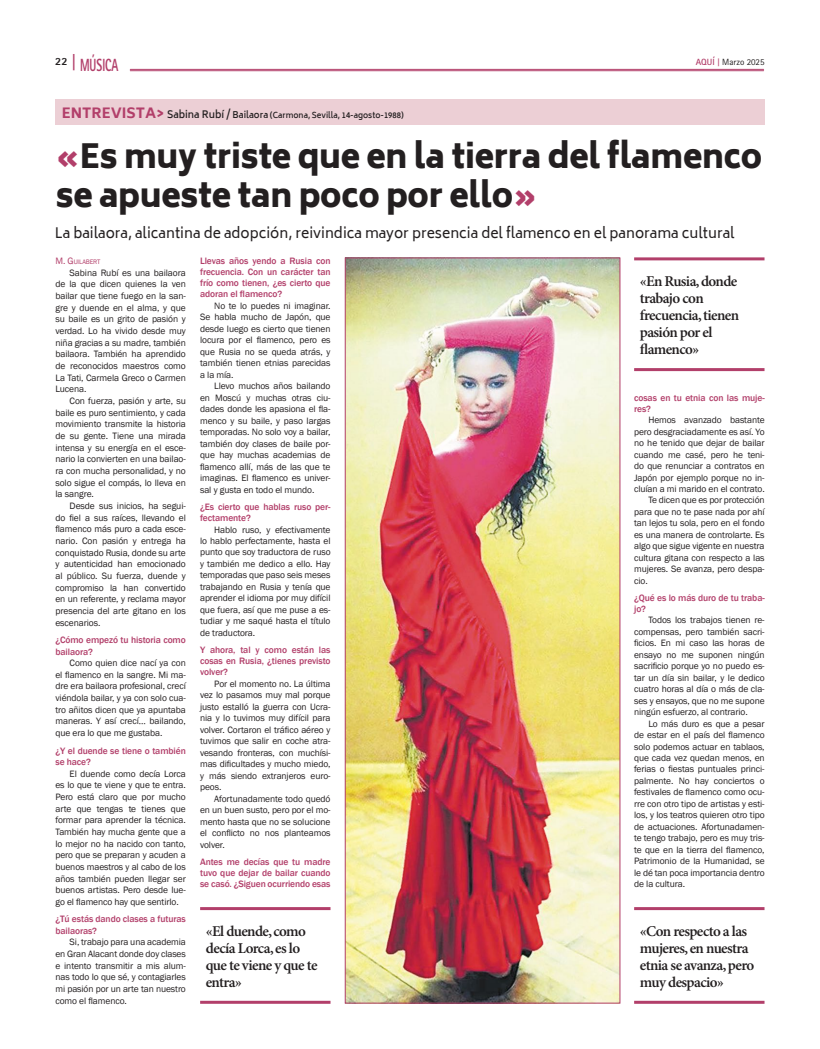
<style>
.page{position:relative;width:820px;height:1049px;background:#fff}
.page>*{position:absolute;margin:0;border:0;box-sizing:border-box;transform-origin:0 0}
.t1{font:900 33px/39.6px "Biryani";letter-spacing:-.01em;color:#231f20;scale:.96 1}
.t2{font:800 17.6px "Rotis Sans Serif Std";color:#b23f6a;scale:.64 1}
.t3{font:600 15px/17px "Minion Pro";letter-spacing:-.04em;color:#231f20}
.t4{font:14px "Biryani";color:#231f20}
.t5{font:800 11px "Rotis Sans Serif Std";color:#231f20}
.t6{font:9.5px/11.5px "Franklin Gothic";letter-spacing:-.01em;color:#231f20;text-align:justify}
.t7{font:500 9.5px/11.1px "Franklin Gothic";letter-spacing:-.01em;color:#b23f6a}
.t8{font:9px "Rotis Sans Serif Std";color:#231f20}
.t9{font:600 8px "Biryani";color:#231f20}
.t10{font:6.7px "Franklin Gothic";letter-spacing:-.015em;color:#b23f6a}
.s1{font-size:18.2px}
.s2{font-weight:700;color:#b23f6a}
.s3{font-family:"Rotis Serif Std";font-weight:700;color:#b23f6a}
.s4{font-weight:800;font-size:14px;color:#b23f6a}
.s5{font-size:10px}
.s6{font-size:9px}
.s7{color:#b23f6a}
.s8{font-size:9.5px}
</style>
<div class="page">
<img style="left:346px;top:259px;width:272px;height:742px">
<hr style="left:130px;top:69px;width:633px;height:1px;background:#b23f6a">
<hr style="left:130px;top:71px;width:633px;height:1px;background:#b23f6a">
<hr style="left:200px;top:907px;width:130px;height:3px;background:#b23f6a">
<hr style="left:200px;top:1001px;width:130px;height:3px;background:#b23f6a">
<hr style="left:634px;top:257px;width:130px;height:3px;background:#b23f6a">
<hr style="left:634px;top:368px;width:130px;height:3px;background:#b23f6a">
<hr style="left:634px;top:907px;width:130px;height:3px;background:#b23f6a">
<hr style="left:634px;top:1001px;width:130px;height:3px;background:#b23f6a">
<div style="left:55px;top:99px;width:709px;height:26px;background:#eccfd5"></div>
<h2 class="t2" style="left:72px;top:54px;width:74px"><span class="s1">|</span> MÚSICA</h2>
<p class="t5" style="left:55px;top:54px;width:14px">22</p>
<p class="t8" style="left:695px;top:57px;width:70px"><span class="s2">AQUÍ</span> <span class="s3">|</span> Marzo 2025</p>
<p class="t9" style="left:62px;top:110px;width:343px"><span class="s4">ENTREVISTA&gt;</span> <span class="s5">Sabina Rubí /</span> <span class="s6">Bailaora</span> (Carmona, Sevilla, 14-agosto-1988)</p>
<h1 class="t1" style="left:56px;top:137px;width:737px"><span class="s7">«</span>Es muy triste que en la tierra del flamenco se apueste tan poco por ello<span class="s7">»</span></h1>
<h3 class="t4" style="left:55px;top:225px;width:681px">La bailaora, alicantina de adopción, reivindica mayor presencia del flamenco en el panorama cultural</h3>
<p class="t10" style="left:55px;top:258px;width:46px"><span class="s8">M. G</span>UILABERT</p>
<p class="t6" style="left:55px;top:267px;width:132px;text-indent:14px">Sabina Rubí es una bailaora de la que dicen quienes la ven bailar que tiene fuego en la san&shy;gre y duende en el alma, y que su baile es un grito de pasión y verdad. Lo ha vivido desde muy niña gracias a su madre, también bailaora. También ha aprendido de reconocidos maestros como La Tati, Carmela Greco o Carmen Lucena.</p>
<p class="t6" style="left:55px;top:395px;width:132px;text-indent:14px">Con fuerza, pasión y arte, su baile es puro sentimiento, y cada movimiento transmite la historia de su gente. Tiene una mirada intensa y su energía en el esce&shy;nario la convierten en una bailao&shy;ra con mucha personalidad, y no solo sigue el compás, lo lleva en la sangre.</p>
<p class="t6" style="left:55px;top:500px;width:132px;text-indent:14px">Desde sus inicios, ha segui&shy;do fiel a sus raíces, llevando el flamenco más puro a cada esce&shy;nario. Con pasión y entrega ha conquistado Rusia, donde su arte y autenticidad han emocionado al público. Su fuerza, duende y compromiso la han convertido en un referente, y reclama mayor presencia del arte gitano en los escenarios.</p>
<p class="t7" style="left:55px;top:634px;width:132px">¿Cómo empezó tu historia como bailaora?</p>
<p class="t6" style="left:55px;top:657px;width:132px;text-indent:14px">Como quien dice nací ya con el flamenco en la sangre. Mi ma&shy;dre era bailaora profesional, crecí viéndola bailar, y ya con solo cua&shy;tro añitos dicen que ya apuntaba maneras. Y así crecí… bailando, que era lo que me gustaba.</p>
<p class="t7" style="left:55px;top:745px;width:132px">¿Y el duende se tiene o también se hace?</p>
<p class="t6" style="left:55px;top:768px;width:132px;text-indent:14px">El duende como decía Lorca es lo que te viene y que te entra.<br>Pero está claro que por mucho arte que tengas te tienes que formar para aprender la técnica.<br>También hay mucha gente que a lo mejor no ha nacido con tanto, pero que se preparan y acuden a buenos maestros y al cabo de los años también pueden llegar ser buenos artistas. Pero desde lue&shy;go el flamenco hay que sentirlo.</p>
<p class="t7" style="left:55px;top:914px;width:132px">¿Tú estás dando clases a futuras bailaoras?</p>
<p class="t6" style="left:55px;top:936px;width:132px;text-indent:14px">Si, trabajo para una academia en Gran Alacant donde doy clases e intento transmitir a mis alum&shy;nas todo lo que sé, y contagiarles mi pasión por un arte tan nuestro como el flamenco.</p>
<p class="t7" style="left:200px;top:255px;width:132px;text-align:justify">Llevas años yendo a Rusia con frecuencia. Con un carácter tan frío como tienen, ¿es cierto que adoran el flamenco?</p>
<p class="t6" style="left:200px;top:300px;width:132px;text-indent:14px">No te lo puedes ni imaginar.<br>Se habla mucho de Japón, que desde luego es cierto que tienen locura por el flamenco, pero es que Rusia no se queda atrás, y también tienen etnias parecidas a la mía.</p>
<p class="t6" style="left:200px;top:380px;width:132px;text-indent:14px">Llevo muchos años bailando en Moscú y muchas otras ciu&shy;dades donde les apasiona el fla&shy;menco y su baile, y paso largas temporadas. No solo voy a bailar, también doy clases de baile por&shy;que hay muchas academias de flamenco allí, más de las que te imaginas. El flamenco es univer&shy;sal y gusta en todo el mundo.</p>
<p class="t7" style="left:200px;top:501px;width:132px">¿Es cierto que hablas ruso per&shy;fectamente?</p>
<p class="t6" style="left:200px;top:524px;width:132px;text-indent:14px">Hablo ruso, y efectivamente lo hablo perfectamente, hasta el punto que soy traductora de ruso y también me dedico a ello. Hay temporadas que paso seis meses trabajando en Rusia y tenía que aprender el idioma por muy difícil que fuera, así que me puse a es&shy;tudiar y me saqué hasta el título de traductora.</p>
<p class="t7" style="left:200px;top:645px;width:132px;text-align:justify">Y ahora, tal y como están las cosas en Rusia, ¿tienes previsto volver?</p>
<p class="t6" style="left:200px;top:678px;width:132px;text-indent:14px">Por el momento no. La última vez lo pasamos muy mal porque justo estalló la guerra con Ucra&shy;nia y lo tuvimos muy difícil para volver. Cortaron el tráfico aéreo y tuvimos que salir en coche atra&shy;vesando fronteras, con muchísi&shy;mas dificultades y mucho miedo, y más siendo extranjeros euro&shy;peos.</p>
<p class="t6" style="left:200px;top:793px;width:132px;text-indent:14px">Afortunadamente todo quedó en un buen susto, pero por el mo&shy;mento hasta que no se solucione el conflicto no nos planteamos volver.</p>
<p class="t7" style="left:200px;top:856px;width:132px;text-align:justify">Antes me decías que tu madre tuvo que dejar de bailar cuando se casó. ¿Siguen ocurriendo esas</p>
<h3 class="t3" style="left:206px;top:923px;width:113px">«El duende, como decía Lorca, es lo que te viene y que te entra»</h3>
<h3 class="t3" style="left:639px;top:273px;width:101px">«En Rusia, donde trabajo con frecuencia, tienen pasión por el flamenco»</h3>
<p class="t7" style="left:634px;top:392px;width:132px">cosas en tu etnia con las muje&shy;res?</p>
<p class="t6" style="left:648px;top:414px;width:118px">Hemos avanzado bastante</p>
<p class="t6" style="left:634px;top:426px;width:132px">pero desgraciadamente es así. Yo</p>
<p class="t6" style="left:634px;top:437px;width:132px">no he tenido que dejar de bailar</p>
<p class="t6" style="left:634px;top:449px;width:132px">cuando me casé, pero he teni-</p>
<p class="t6" style="left:634px;top:460px;width:132px">do que renunciar a contratos en</p>
<p class="t6" style="left:634px;top:472px;width:132px">Japón por ejemplo porque no in-</p>
<p class="t6" style="left:634px;top:483px;width:132px">cluían a mi marido en el contrato.</p>
<p class="t6" style="left:648px;top:495px;width:118px">Te dicen que es por protección</p>
<p class="t6" style="left:634px;top:506px;width:132px">para que no te pase nada por ahí</p>
<p class="t6" style="left:634px;top:518px;width:132px">tan lejos tu sola, pero en el fondo</p>
<p class="t6" style="left:634px;top:529px;width:132px">es una manera de controlarte. Es</p>
<p class="t6" style="left:634px;top:540px;width:132px">algo que sigue vigente en nuestra</p>
<p class="t6" style="left:634px;top:552px;width:132px">cultura gitana con respecto a las</p>
<p class="t6" style="left:634px;top:563px;width:132px">mujeres. Se avanza, pero despa-</p>
<p class="t6" style="left:634px;top:575px;width:15px">cio.</p>
<p class="t7" style="left:634px;top:592px;width:132px">¿Qué es lo más duro de tu traba&shy;jo?</p>
<p class="t6" style="left:634px;top:615px;width:132px;text-indent:14px">Todos los trabajos tienen re&shy;compensas, pero también sacri&shy;ficios. En mi caso las horas de ensayo no me suponen ningún sacrificio porque yo no puedo es&shy;tar un día sin bailar, y le dedico cuatro horas al día o más de cla&shy;ses y ensayos, que no me supone ningún esfuerzo, al contrario.</p>
<p class="t6" style="left:634px;top:718px;width:132px;text-indent:14px">Lo más duro es que a pesar de estar en el país del flamenco solo podemos actuar en tablaos, que cada vez quedan menos, en ferias o fiestas puntuales princi&shy;palmente. No hay conciertos o festivales de flamenco como ocu&shy;rre con otro tipo de artistas y esti&shy;los, y los teatros quieren otro tipo de actuaciones. Afortunadamen&shy;te tengo trabajo, pero es muy tris&shy;te que en la tierra del flamenco, Patrimonio de la Humanidad, se le dé tan poca importancia dentro de la cultura.</p>
<h3 class="t3" style="left:639px;top:923px;width:116px">«Con respecto a las mujeres, en nuestra etnia se avanza, pero muy despacio»</h3>
</div>
